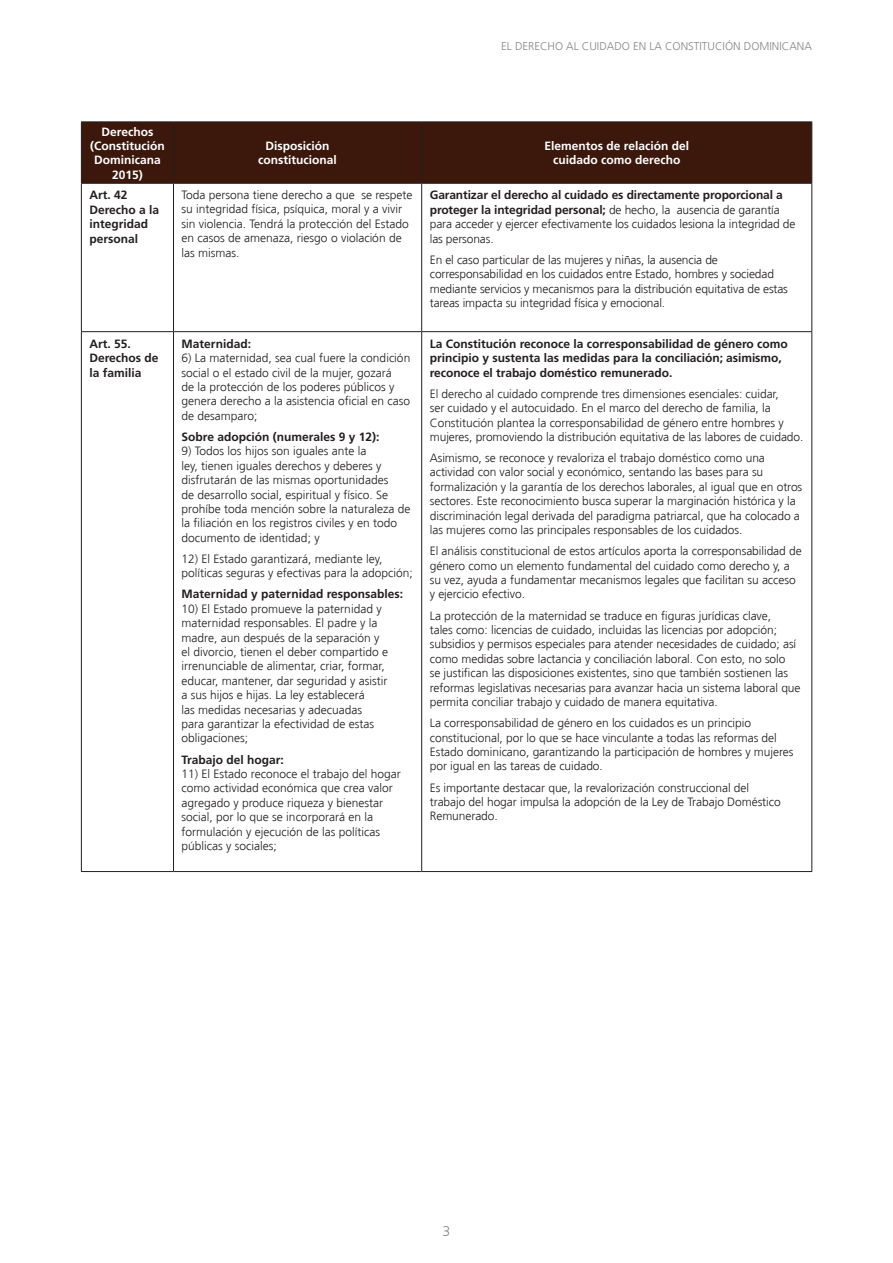
<style>
.page{position:relative;width:893px;height:1263px;background:#fff}
.page>*{position:absolute;margin:0;border:0;box-sizing:border-box;transform-origin:0 0}
.t1{font:300 14.1px "Frutiger";color:#888787}
.t2{font:300 12px/14.4px "Frutiger";letter-spacing:-.005em;color:#231f20}
.t3{font:700 12px/14.4px "Frutiger";color:#231f20}
.t4{font:700 12px/14.4px "Frutiger";color:#fff;text-align:center}
.t5{font:300 11.25px "Frutiger";color:#888787}
.s1{font-weight:700}
</style>
<div class="page">
<div style="left:82px;top:123px;width:729px;height:60px;background:#3b170c"></div>
<hr style="left:81px;top:122px;width:93px;height:1px;background:#231f20">
<hr style="left:81px;top:122px;width:1px;height:61px;background:#231f20">
<hr style="left:174px;top:122px;width:248px;height:1px;background:#231f20">
<hr style="left:173px;top:122px;width:1px;height:61px;background:#231f20">
<hr style="left:422px;top:122px;width:390px;height:1px;background:#231f20">
<hr style="left:421px;top:122px;width:1px;height:61px;background:#231f20">
<hr style="left:811px;top:122px;width:1px;height:61px;background:#231f20">
<hr style="left:81px;top:183px;width:93px;height:1px;background:#231f20">
<hr style="left:81px;top:184px;width:1px;height:147px;background:#231f20">
<hr style="left:174px;top:183px;width:248px;height:1px;background:#231f20">
<hr style="left:173px;top:184px;width:1px;height:147px;background:#231f20">
<hr style="left:422px;top:183px;width:390px;height:1px;background:#231f20">
<hr style="left:421px;top:184px;width:1px;height:147px;background:#231f20">
<hr style="left:811px;top:184px;width:1px;height:147px;background:#231f20">
<hr style="left:81px;top:331px;width:93px;height:1px;background:#231f20">
<hr style="left:81px;top:332px;width:1px;height:539px;background:#231f20">
<hr style="left:174px;top:331px;width:248px;height:1px;background:#231f20">
<hr style="left:173px;top:332px;width:1px;height:539px;background:#231f20">
<hr style="left:422px;top:331px;width:390px;height:1px;background:#231f20">
<hr style="left:421px;top:332px;width:1px;height:539px;background:#231f20">
<hr style="left:811px;top:332px;width:1px;height:539px;background:#231f20">
<hr style="left:81px;top:871px;width:93px;height:1px;background:#231f20">
<hr style="left:174px;top:871px;width:248px;height:1px;background:#231f20">
<hr style="left:422px;top:871px;width:390px;height:1px;background:#231f20">
<p class="t4" style="left:90px;top:124px;width:76px">Derechos (Constitución<br>Dominicana<br>2015)</p>
<p class="t5" style="left:501px;top:40px;width:312px">EL DERECHO AL CUIDADO EN LA CONSTITUCIÓN DOMINICANA</p>
<p class="t4" style="left:258px;top:139px;width:80px">Disposición constitucional</p>
<p class="t4" style="left:544px;top:139px;width:146px">Elementos de relación del cuidado como derecho</p>
<p class="t3" style="left:89px;top:188px;width:71px">Art. 42<br>Derecho a la integridad personal</p>
<p class="t2" style="left:182px;top:188px;width:232px">Toda persona tiene derecho a que se respete su integridad física, psíquica, moral y a vivir sin violencia. Tendrá la protección del Estado en casos de amenaza, riesgo o violación de las mismas.</p>
<p class="t2" style="left:430px;top:188px;width:367px"><span class="s1">Garantizar el derecho al cuidado es directamente proporcional a proteger la integridad personal;</span> de hecho, la ausencia de garantía para acceder y ejercer efectivamente los cuidados lesiona la integridad de las personas.</p>
<p class="t2" style="left:430px;top:253px;width:360px">En el caso particular de las mujeres y niñas, la ausencia de corresponsabilidad en los cuidados entre Estado, hombres y sociedad mediante servicios y mecanismos para la distribución equitativa de estas tareas impacta su integridad física y emocional.</p>
<p class="t3" style="left:89px;top:336px;width:71px">Art. 55.<br>Derechos de la familia</p>
<p class="t3" style="left:182px;top:336px;width:71px">Maternidad:</p>
<p class="t3" style="left:430px;top:336px;width:360px">La Constitución reconoce la corresponsabilidad de género como principio y sustenta las medidas para la conciliación; asimismo, reconoce el trabajo doméstico remunerado.</p>
<p class="t2" style="left:430px;top:386px;width:375px">El derecho al cuidado comprende tres dimensiones esenciales: cuidar,<br>ser cuidado y el autocuidado. En el marco del derecho de familia, la Constitución plantea la corresponsabilidad de género entre hombres y mujeres, promoviendo la distribución equitativa de las labores de cuidado.</p>
<p class="t2" style="left:430px;top:451px;width:374px">Asimismo, se reconoce y revaloriza el trabajo doméstico como una actividad con valor social y económico, sentando las bases para su formalización y la garantía de los derechos laborales, al igual que en otros sectores. Este reconocimiento busca superar la marginación histórica y la discriminación legal derivada del paradigma patriarcal, que ha colocado a las mujeres como las principales responsables de los cuidados.</p>
<p class="t2" style="left:430px;top:544px;width:373px">El análisis constitucional de estos artículos aporta la corresponsabilidad de género como un elemento fundamental del cuidado como derecho y, a su vez, ayuda a fundamentar mecanismos legales que facilitan su acceso y ejercicio efectivo.</p>
<p class="t2" style="left:430px;top:608px;width:372px">La protección de la maternidad se traduce en figuras jurídicas clave,<br>tales como: licencias de cuidado, incluidas las licencias por adopción; subsidios y permisos especiales para atender necesidades de cuidado; así como medidas sobre lactancia y conciliación laboral. Con esto, no solo<br>se justifican las disposiciones existentes, sino que también sostienen las reformas legislativas necesarias para avanzar hacia un sistema laboral que permita conciliar trabajo y cuidado de manera equitativa.</p>
<p class="t2" style="left:430px;top:716px;width:365px">La corresponsabilidad de género en los cuidados es un principio constitucional, por lo que se hace vinculante a todas las reformas del Estado dominicano, garantizando la participación de hombres y mujeres por igual en las tareas de cuidado.</p>
<p class="t2" style="left:430px;top:780px;width:352px">Es importante destacar que, la revalorización construccional del trabajo del hogar impulsa la adopción de la Ley de Trabajo Doméstico<br>Remunerado.</p>
<p class="t2" style="left:182px;top:351px;width:230px">6) La maternidad, sea cual fuere la condición social o el estado civil de la mujer, gozará<br>de la protección de los poderes públicos y genera derecho a la asistencia oficial en caso de desamparo;</p>
<p class="t3" style="left:182px;top:429px;width:199px">Sobre adopción (numerales 9 y 12):</p>
<p class="t2" style="left:182px;top:444px;width:230px">9) Todos los hijos son iguales ante la<br>ley, tienen iguales derechos y deberes y disfrutarán de las mismas oportunidades<br>de desarrollo social, espiritual y físico. Se prohíbe toda mención sobre la naturaleza de la filiación en los registros civiles y en todo documento de identidad; y</p>
<p class="t2" style="left:182px;top:552px;width:233px">12) El Estado garantizará, mediante ley, políticas seguras y efectivas para la adopción;</p>
<p class="t3" style="left:182px;top:587px;width:223px">Maternidad y paternidad responsables:</p>
<p class="t2" style="left:182px;top:602px;width:208px">10) El Estado promueve la paternidad y maternidad responsables. El padre y la madre, aun después de la separación y el divorcio, tienen el deber compartido e irrenunciable de alimentar, criar, formar, educar, mantener, dar seguridad y asistir a sus hijos e hijas. La ley establecerá<br>las medidas necesarias y adecuadas<br>para garantizar la efectividad de estas obligaciones;</p>
<p class="t3" style="left:182px;top:752px;width:104px">Trabajo del hogar:</p>
<p class="t2" style="left:182px;top:767px;width:221px">11) El Estado reconoce el trabajo del hogar como actividad económica que crea valor agregado y produce riqueza y bienestar social, por lo que se incorporará en la formulación y ejecución de las políticas públicas y sociales;</p>
<p class="t1" style="left:443px;top:1223px;width:9px">3</p>
</div>
